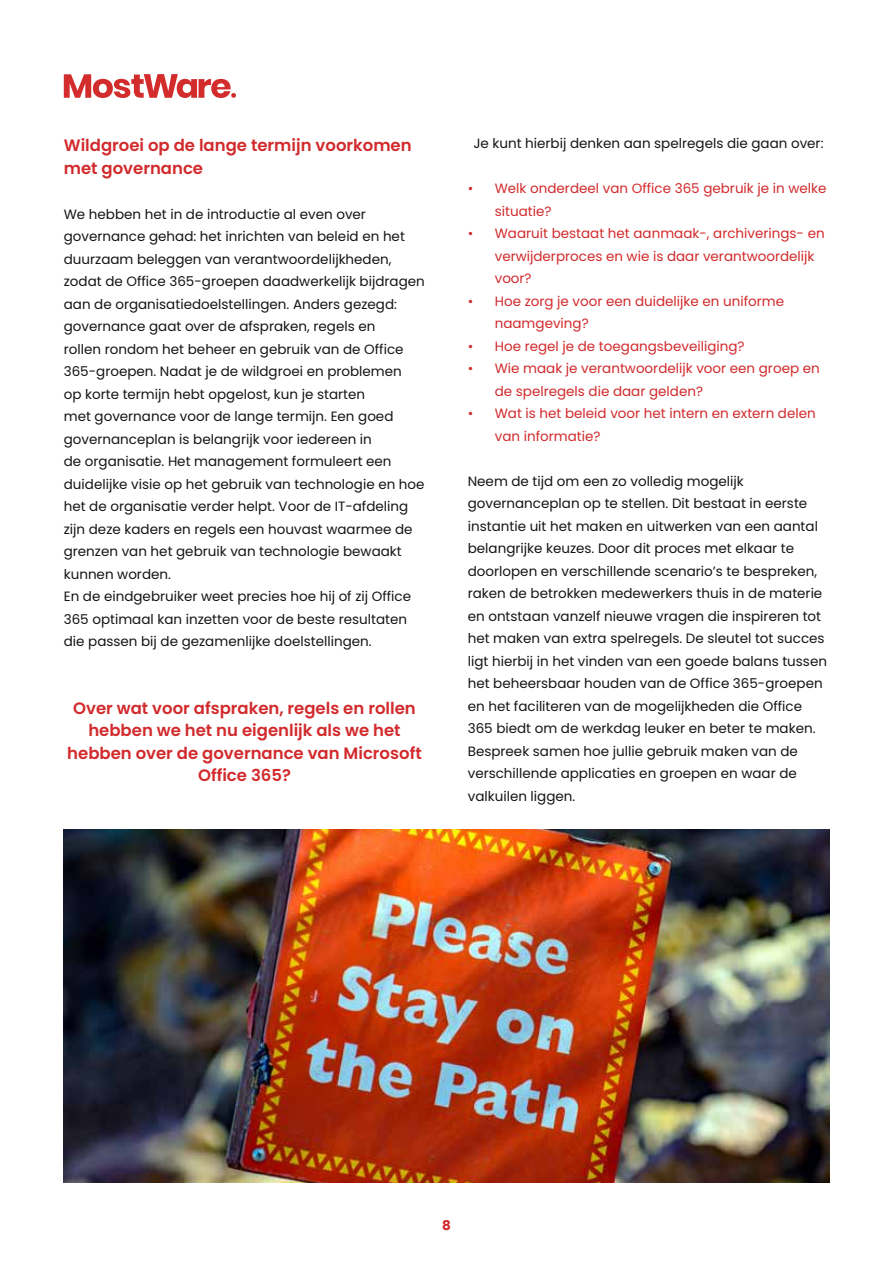
<style>
.page{position:relative;width:893px;height:1263px;background:#fff}
.page>*{position:absolute;margin:0;border:0;box-sizing:border-box;transform-origin:0 0}
.t1{font:600 16.5px/22.5px "Poppins";color:#d22a2c}
.t2{font:13.5px/22.5px "Poppins";color:#151515}
.t3{font:13.5px/22.5px "Poppins";color:#d22a2c}
.t4{font:700 13.5px "Poppins";color:#d22a2c}
</style>
<div class="page">
<svg style="left:64px;top:74px;width:172px;height:24px"></svg>
<img style="left:64px;top:829px;width:765px;height:353px">
<p class="t1" style="left:64px;top:134px;width:349px">Wildgroei op de lange termijn voorkomen met governance</p>
<p class="t2" style="left:64px;top:203px;width:363px">We hebben het in de introductie al even over governance gehad: het inrichten van beleid en het duurzaam beleggen van verantwoordelijkheden, zodat de Office 365-groepen daadwerkelijk bijdragen aan de organisatiedoelstellingen. Anders gezegd: governance gaat over de afspraken, regels en<br>rollen rondom het beheer en gebruik van de Office 365-groepen. Nadat je de wildgroei en problemen<br>op korte termijn hebt opgelost, kun je starten<br>met governance voor de lange termijn. Een goed governanceplan is belangrijk voor iedereen in<br>de organisatie. Het management formuleert een duidelijke visie op het gebruik van technologie en hoe het de organisatie verder helpt. Voor de IT-afdeling zijn deze kaders en regels een houvast waarmee de grenzen van het gebruik van technologie bewaakt kunnen worden.<br>En de eindgebruiker weet precies hoe hij of zij Office 365 optimaal kan inzetten voor de beste resultaten die passen bij de gezamenlijke doelstellingen.</p>
<p class="t1" style="left:67px;top:697px;width:356px;text-align:center">Over wat voor afspraken, regels en rollen hebben we het nu eigenlijk als we het hebben over de governance van Microsoft<br>Office 365?</p>
<p class="t2" style="left:473px;top:132px;width:352px">Je kunt hierbij denken aan spelregels die gaan over:</p>
<p class="t3" style="left:495px;top:177px;width:333px;text-indent:-27px">• Welk onderdeel van Office 365 gebruik je in welke situatie?</p>
<p class="t3" style="left:495px;top:222px;width:331px;text-indent:-27px">• Waaruit bestaat het aanmaak-, archiverings- en verwijderproces en wie is daar verantwoordelijk voor?</p>
<p class="t3" style="left:495px;top:290px;width:291px;text-indent:-27px">• Hoe zorg je voor een duidelijke en uniforme naamgeving?</p>
<p class="t3" style="left:468px;top:335px;width:278px">• Hoe regel je de toegangsbeveiliging?</p>
<p class="t3" style="left:495px;top:357px;width:326px;text-indent:-27px">• Wie maak je verantwoordelijk voor een groep en de spelregels die daar gelden?</p>
<p class="t3" style="left:495px;top:402px;width:322px;text-indent:-27px">• Wat is het beleid voor het intern en extern delen van informatie?</p>
<p class="t2" style="left:468px;top:470px;width:361px">Neem de tijd om een zo volledig mogelijk governanceplan op te stellen. Dit bestaat in eerste instantie uit het maken en uitwerken van een aantal belangrijke keuzes. Door dit proces met elkaar te doorlopen en verschillende scenario’s te bespreken, raken de betrokken medewerkers thuis in de materie en ontstaan vanzelf nieuwe vragen die inspireren tot het maken van extra spelregels. De sleutel tot succes ligt hierbij in het vinden van een goede balans tussen het beheersbaar houden van de Office 365-groepen en het faciliteren van de mogelijkheden die Office 365 biedt om de werkdag leuker en beter te maken.<br>Bespreek samen hoe jullie gebruik maken van de verschillende applicaties en groepen en waar de valkuilen liggen.</p>
<p class="t4" style="left:442px;top:1217px;width:10px">8</p>
</div>
